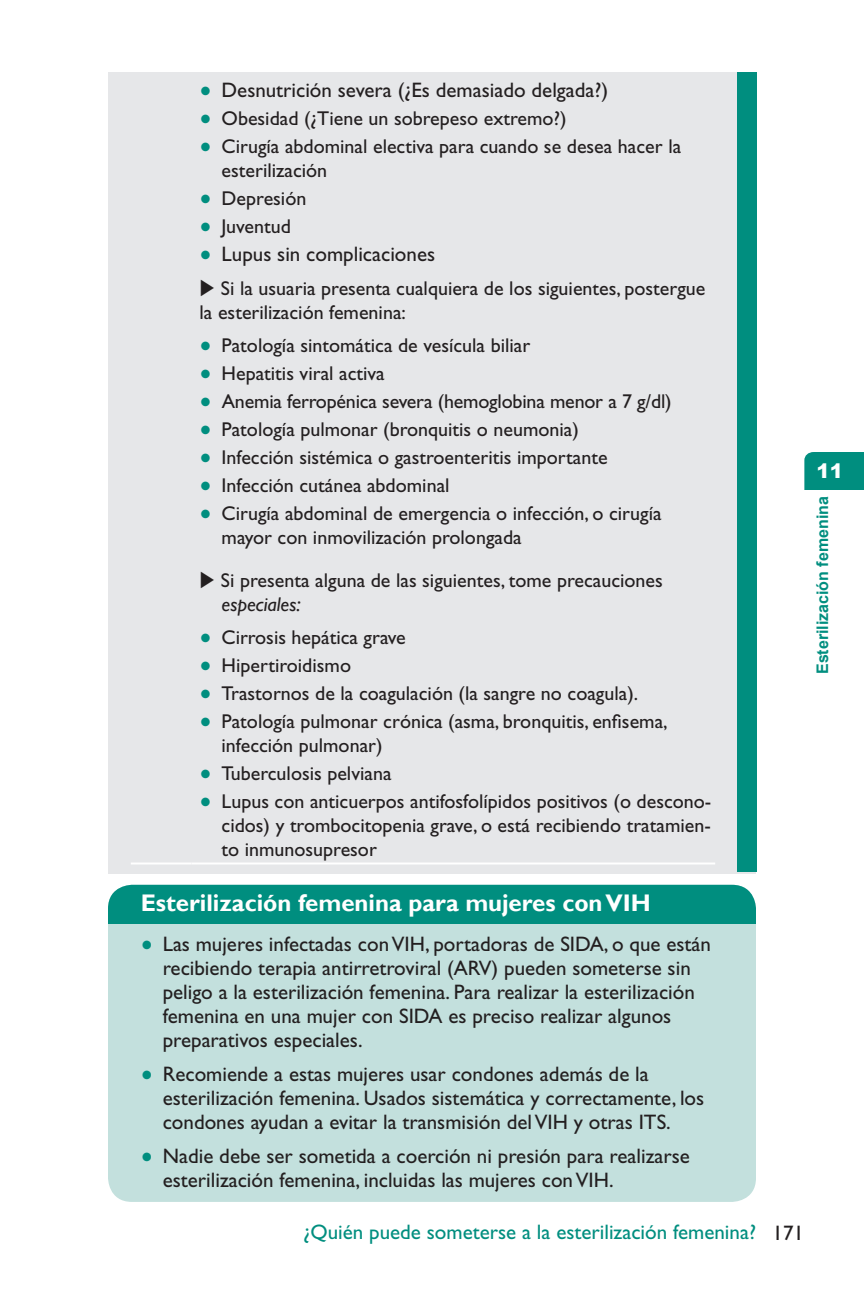
<style>
.page{position:relative;width:864px;height:1296px;background:#fff}
.page>*{position:absolute;margin:0;border:0;box-sizing:border-box;transform-origin:0 0}
.t1{font:700 24px "Gill Sans";color:#fff}
.t2{font:21px/24px "Gill Sans";color:#231f20}
.t3{font:21px "Gill Sans";color:#008e7f}
.t4{font:20px/28px "Gill Sans";color:#231f20}
.t5{font:900 20px "Arial";color:#fff}
.t6{font:700 16px "Arial";color:#008e7f}
.s1{font-style:italic}
.s2{font-style:italic;font-size:21px}
</style>
<div class="page">
<div style="left:108px;top:72px;width:648px;height:801px;background:#e6e7e9"></div>
<div style="left:108px;top:885px;width:648px;height:317px;background:#c3e0dd;border-radius:24px"></div>
<div style="left:108px;top:885px;width:648px;height:39px;background:#008e7f"></div>
<div style="left:737px;top:72px;width:20px;height:799px;background:#008e7f"></div>
<hr style="left:131px;top:863px;width:61px;height:2px;background:#fff">
<hr style="left:192px;top:863px;width:523px;height:2px;background:#fff">
<div style="left:804px;top:452px;width:60px;height:38px;background:#008e7f"></div>
<p class="t2" style="left:222px;top:78px;width:388px">Desnutrición severa (¿Es demasiado delgada?)</p>
<p class="t4" style="left:222px;top:104px;width:461px">Obesidad (¿Tiene un sobrepeso extremo?)<br>Cirugía abdominal electiva para cuando se desea hacer la</p>
<p class="t4" style="left:222px;top:156px;width:107px">esterilización<br>Depresión<br>Juventud</p>
<p class="t2" style="left:222px;top:242px;width:215px">Lupus sin complicaciones</p>
<p class="t4" style="left:200px;top:276px;width:507px;line-height:24px">◆ Si la usuaria presenta cualquiera de los siguientes, postergue la esterilización femenina:</p>
<p class="t4" style="left:222px;top:331px;width:452px">Patología sintomática de vesícula biliar<br>Hepatitis viral activa<br>Anemia ferropénica severa (hemoglobina menor a 7 g/dl)<br>Patología pulmonar (bronquitis o neumonia)<br>Infección sistémica o gastroenteritis importante Infección cutánea abdominal<br>Cirugía abdominal de emergencia o infección, o cirugía</p>
<p class="t4" style="left:222px;top:523px;width:302px">mayor con inmovilización prolongada</p>
<p class="t4" style="left:222px;top:568px;width:443px;line-height:24px;text-indent:-22px">◆ Si presenta alguna de las siguientes, tome precauciones <span class="s1">especiales</span><span class="s2">:</span></p>
<p class="t4" style="left:222px;top:623px;width:448px">Cirrosis hepática grave<br>Hipertiroidismo<br>Trastornos de la coagulación (la sangre no coagula).<br>Patología pulmonar crónica (asma, bronquitis, enfisema,</p>
<p class="t4" style="left:222px;top:731px;width:491px">infección pulmonar)<br>Tuberculosis pelviana<br>Lupus con anticuerpos antifosfolípidos positivos (o descono-</p>
<p class="t4" style="left:222px;top:813px;width:491px;line-height:24px">cidos) y trombocitopenia grave, o está recibiendo tratamien&shy;to inmunosupresor</p>
<p class="t1" style="left:141px;top:888px;width:508px">Esterilización femenina para mujeres con VIH</p>
<p class="t2" style="left:163px;top:932px;width:550px">Las mujeres infectadas con VIH, portadoras de SIDA, o que están recibiendo terapia antirretroviral (ARV) pueden someterse sin peligo a la esterilización femenina. Para realizar la esterilización femenina en una mujer con SIDA es preciso realizar algunos preparativos especiales.</p>
<p class="t2" style="left:163px;top:1062px;width:543px">Recomiende a estas mujeres usar condones además de la esterilización femenina. Usados sistemática y correctamente, los condones ayudan a evitar la transmisión del VIH y otras ITS.</p>
<p class="t2" style="left:163px;top:1144px;width:529px">Nadie debe ser sometida a coerción ni presión para realizarse esterilización femenina, incluidas las mujeres con VIH.</p>
<p class="t3" style="left:303px;top:1219px;width:454px">¿Quién puede someterse a la esterilización femenina?</p>
<p class="t5" style="left:817px;top:456px;width:28px">11</p>
<p class="t6" style="left:812px;top:674px;width:179px;rotate:-90deg">Esterilización femenina</p>
<p class="t2" style="left:772px;top:1221px;width:33px">171</p>
</div>
